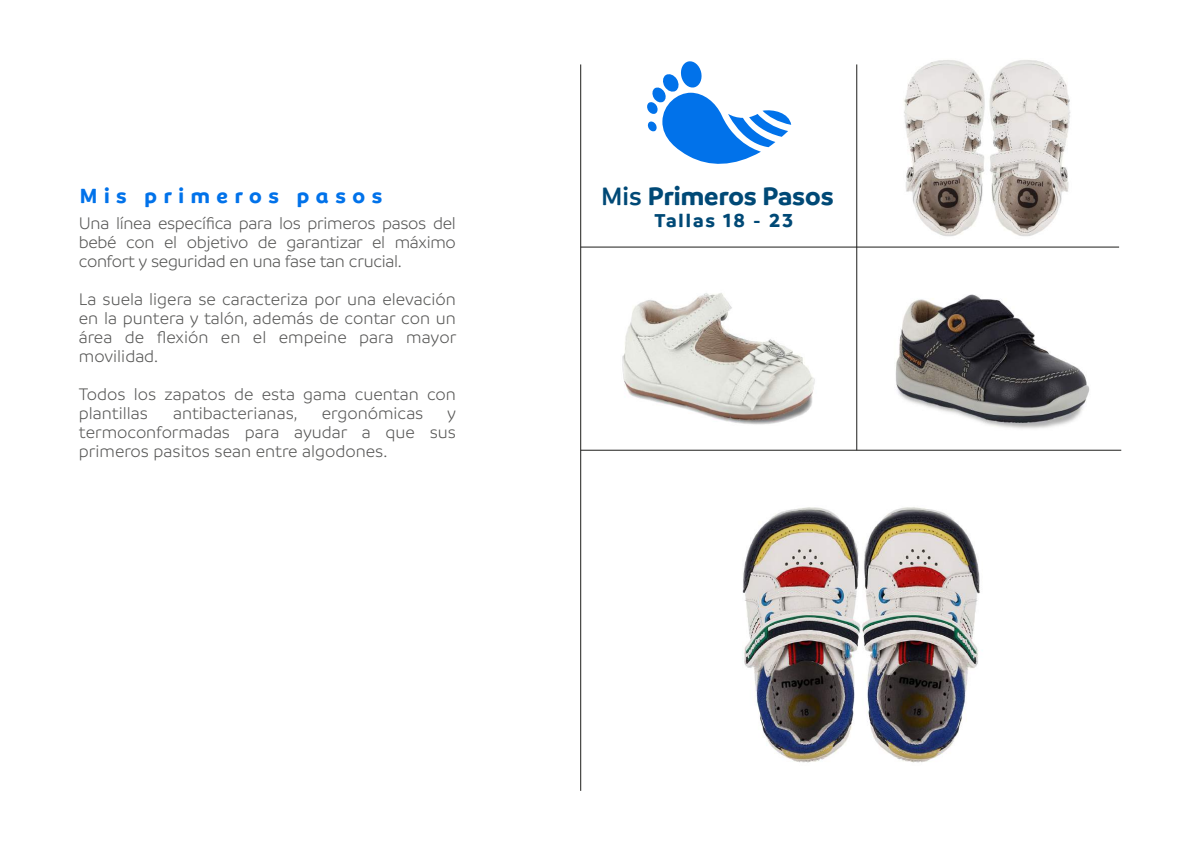
<style>
.page{position:relative;width:1191px;height:842px;background:#fff}
.page>*{position:absolute;margin:0;border:0;box-sizing:border-box;transform-origin:0 0}
.t1{font:700 27px "Branding";color:#004976}
.t2{font:700 22px "Branding";letter-spacing:.3em;color:#0172ea}
.t3{font:700 20.1px "Branding";color:#004976}
.t4{font:300 18px/19px "Branding";color:#575756;text-align:justify}
.s1{font-weight:600}
</style>
<div class="page">
<img style="left:616px;top:246px;width:206px;height:204px">
<img style="left:904px;top:60px;width:167px;height:177px">
<hr style="left:580px;top:247px;width:539px;height:1px;background:#1d1d1b">
<hr style="left:580px;top:450px;width:541px;height:1px;background:#1d1d1b">
<hr style="left:580px;top:64px;width:1px;height:727px;background:#1d1d1b">
<hr style="left:856px;top:64px;width:1px;height:386px;background:#1d1d1b">
<svg style="left:647px;top:61px;width:144px;height:103px"></svg>
<img style="left:895px;top:294px;width:195px;height:135px">
<img style="left:742px;top:507px;width:238px;height:256px">
<p class="t2" style="left:80px;top:183px;width:304px">Mis primeros pasos</p>
<p class="t4" style="left:79px;top:214px;width:378px">Una línea específica para los primeros pasos del bebé con el objetivo de garantizar el máximo confort y seguridad en una fase tan crucial.</p>
<p class="t4" style="left:79px;top:290px;width:379px">La suela ligera se caracteriza por una elevación en la puntera y talón, además de contar con un área de flexión en el empeine para mayor movilidad.</p>
<p class="t4" style="left:79px;top:385px;width:378px">Todos los zapatos de esta gama cuentan con plantillas</p>
<p class="t4" style="left:173px;top:404px;width:126px">antibacterianas,</p>
<p class="t4" style="left:322px;top:404px;width:103px">ergonómicas</p>
<p class="t4" style="left:79px;top:404px;width:379px;text-indent:368px">y termoconformadas para ayudar a que sus primeros pasitos sean entre algodones.</p>
<h1 class="t1" style="left:601px;top:181px;width:234px"><span class="s1">Mis</span> Primeros Pasos</h1>
<p class="t3" style="left:654px;top:209px;width:140px">Tallas 18 - 23</p>
</div>
